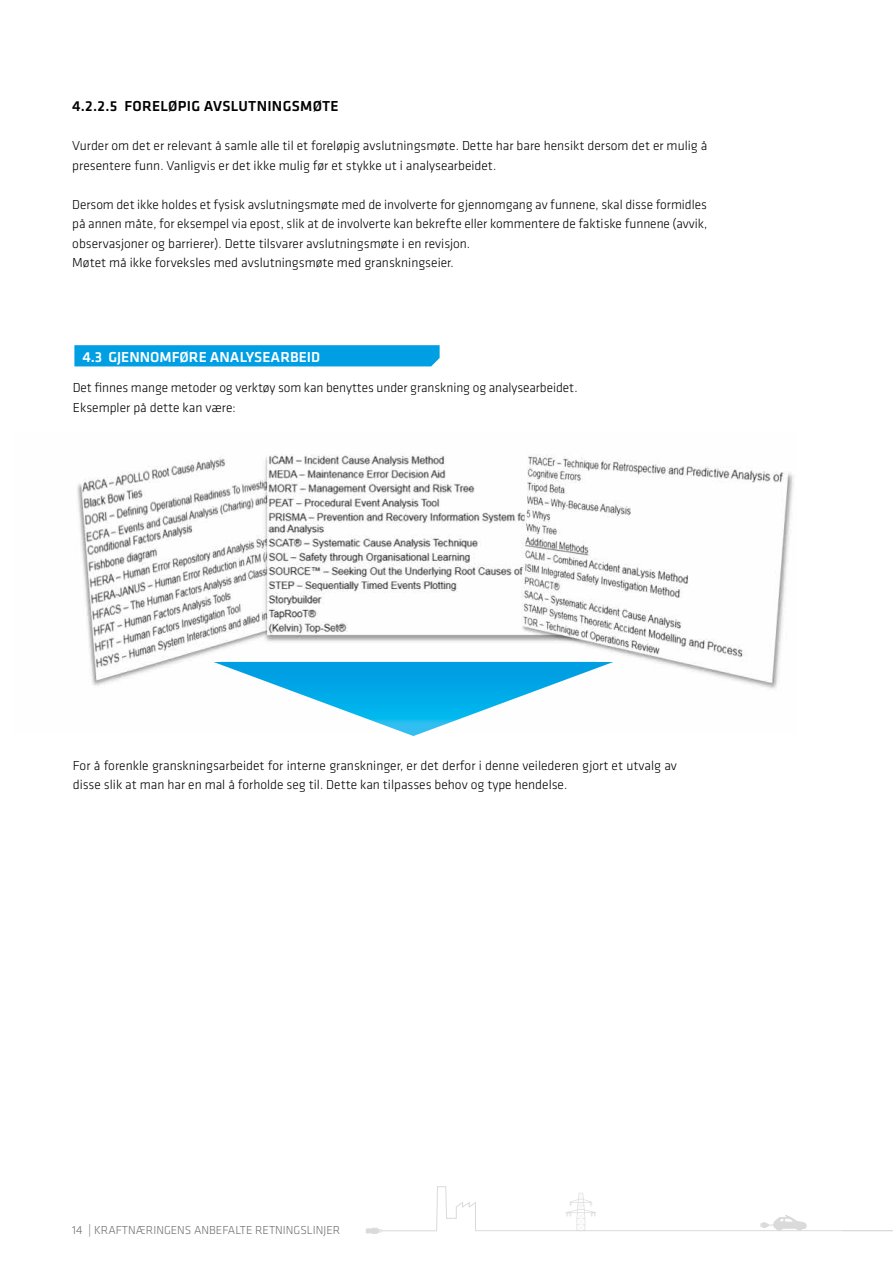
<style>
.page{position:relative;width:893px;height:1263px;background:#fff}
.page>*{position:absolute;margin:0;border:0;box-sizing:border-box;transform-origin:0 0}
.t1{font:500 15px "Klavika";letter-spacing:.02em;color:#000}
.t2{font:500 15px "Klavika";color:#fff}
.t3{font:300 13.5px/19.5px "Klavika";color:#000}
.t4{font:300 12px "Klavika";color:#706f6f}
.s1{font-size:12.75px}
</style>
<div class="page">
<svg style="left:366px;top:1186px;width:527px;height:47px"></svg>
<hr style="left:843px;top:1230px;width:50px;height:1px;background:#dadada">
<img style="left:77px;top:454px;width:717px;height:235px">
<svg style="left:214px;top:662px;width:399px;height:74px"></svg>
<div style="left:74px;top:345px;width:366px;height:21px;background:#009fe3"></div>
<p class="t1" style="left:72px;top:96px;width:268px">4.2.2.5 FORELØPIG AVSLUTNINGSMØTE</p>
<p class="t3" style="left:72px;top:136px;width:636px">Vurder om det er relevant å samle alle til et foreløpig avslutningsmøte. Dette har bare hensikt dersom det er mulig å presentere funn. Vanligvis er det ikke mulig før et stykke ut i analysearbeidet.</p>
<p class="t3" style="left:72px;top:194px;width:637px">Dersom det ikke holdes et fysisk avslutningsmøte med de involverte for gjennomgang av funnene, skal disse formidles på annen måte, for eksempel via epost, slik at de involverte kan bekrefte eller kommentere de faktiske funnene (avvik, observasjoner og barrierer). Dette tilsvarer avslutningsmøte i en revisjon.<br>Møtet må ikke forveksles med avslutningsmøte med granskningseier.</p>
<p class="t2" style="left:82px;top:347px;width:239px">4.3 GJENNOMFØRE ANALYSEARBEID</p>
<p class="t3" style="left:73px;top:378px;width:506px">Det finnes mange metoder og verktøy som kan benyttes under granskning og analysearbeidet.<br>Eksempler på dette kan være:</p>
<p class="t3" style="left:73px;top:755px;width:606px">For å forenkle granskningsarbeidet for interne granskninger, er det derfor i denne veilederen gjort et utvalg av disse slik at man har en mal å forholde seg til. Dette kan tilpasses behov og type hendelse.</p>
<p class="t4" style="left:72px;top:1222px;width:269px">14 <span class="s1">|</span> KRAFTNÆRINGENS ANBEFALTE RETNINGSLINJER</p>
</div>
